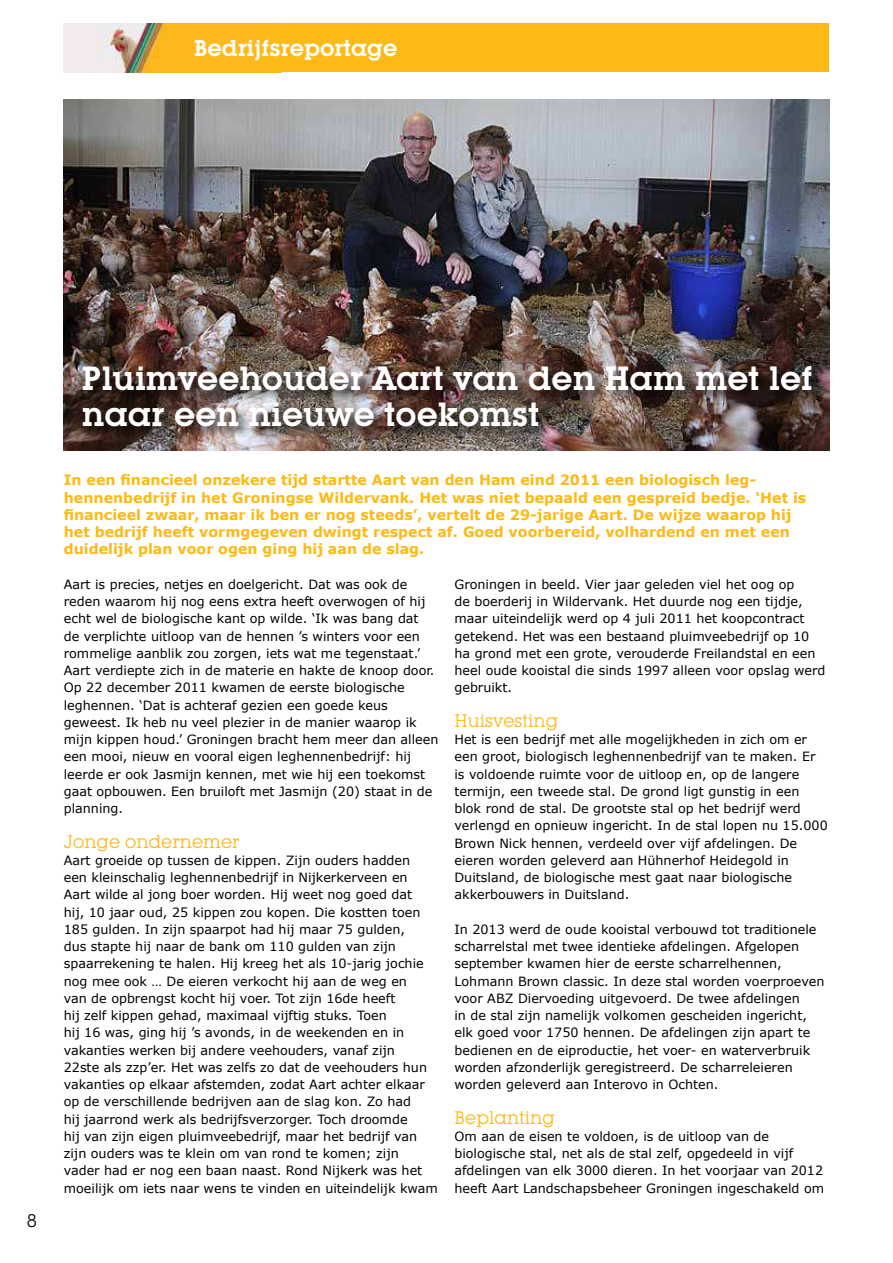
<style>
.page{position:relative;width:893px;height:1263px;background:#fff}
.page>*{position:absolute;margin:0;border:0;box-sizing:border-box;transform-origin:0 0}
.t1{font:600 33px/36px "Lubalin Graph IT Cby BT";color:#fff}
.t2{font:600 22.5px "Lubalin Graph IT Cby BT";color:#fff}
.t3{font:18px "Lubalin Graph IT Cby BT";color:#fdb916}
.t4{font:18px "Lubalin Graph IT Cby BT";color:#000}
.t5{font:700 14.25px/17.2px "Verdana";color:#fdb916}
.t6{font:12.75px/17.2px "Verdana";color:#000}
</style>
<div class="page">
<img style="left:64px;top:23px;width:195px;height:49px">
<div style="left:259px;top:23px;width:570px;height:49px;background:#fdb916"></div>
<img style="left:64px;top:100px;width:765px;height:351px">
<div style="left:81px;top:365px;width:744px;height:75px;background:#000;opacity:.75"></div>
<h2 class="t2" style="left:194px;top:39px;width:205px">Bedrijfsreportage</h2>
<h3 class="t4" style="left:27px;top:1214px;width:12px">8</h3>
<h1 class="t1" style="left:82px;top:363px;width:732px">Pluimveehouder Aart van den Ham met lef naar een nieuwe toekomst</h1>
<p class="t5" style="left:64px;top:471px;width:744px">In een financieel onzekere tijd startte Aart van den Ham eind 2011 een biologisch leg&shy;hennenbedrijf in het Groningse Wildervank. Het was niet bepaald een gespreid bedje. ‘Het is financieel zwaar, maar ik ben er nog steeds’, vertelt de 29-jarige Aart. De wijze waarop hij het bedrijf heeft vormgegeven dwingt respect af. Goed voorbereid, volhardend en met een duidelijk plan voor ogen ging hij aan de slag.</p>
<p class="t6" style="left:64px;top:576px;width:376px">Aart is precies, netjes en doelgericht. Dat was ook de reden waarom hij nog eens extra heeft overwogen of hij echt wel de biologische kant op wilde. ‘Ik was bang dat<br>de verplichte uitloop van de hennen ’s winters voor een rommelige aanblik zou zorgen, iets wat me tegenstaat.’ Aart verdiepte zich in de materie en hakte de knoop door.<br>Op 22 december 2011 kwamen de eerste biologische leghennen. ‘Dat is achteraf gezien een goede keus geweest. Ik heb nu veel plezier in de manier waarop ik mijn kippen houd.’ Groningen bracht hem meer dan alleen een mooi, nieuw en vooral eigen leghennenbedrijf: hij leerde er ook Jasmijn kennen, met wie hij een toekomst gaat opbouwen. Een bruiloft met Jasmijn (20) staat in de planning.</p>
<h3 class="t3" style="left:64px;top:834px;width:177px">Jonge ondernemer</h3>
<p class="t6" style="left:64px;top:852px;width:376px">Aart groeide op tussen de kippen. Zijn ouders hadden<br>een kleinschalig leghennenbedrijf in Nijkerkerveen en<br>Aart wilde al jong boer worden. Hij weet nog goed dat<br>hij, 10 jaar oud, 25 kippen zou kopen. Die kostten toen 185 gulden. In zijn spaarpot had hij maar 75 gulden,<br>dus stapte hij naar de bank om 110 gulden van zijn spaarrekening te halen. Hij kreeg het als 10-jarig jochie nog mee ook … De eieren verkocht hij aan de weg en<br>van de opbrengst kocht hij voer. Tot zijn 16de heeft<br>hij zelf kippen gehad, maximaal vijftig stuks. Toen<br>hij 16 was, ging hij ’s avonds, in de weekenden en in vakanties werken bij andere veehouders, vanaf zijn<br>22ste als zzp’er. Het was zelfs zo dat de veehouders hun vakanties op elkaar afstemden, zodat Aart achter elkaar op de verschillende bedrijven aan de slag kon. Zo had<br>hij jaarrond werk als bedrijfsverzorger. Toch droomde<br>hij van zijn eigen pluimveebedrijf, maar het bedrijf van zijn ouders was te klein om van rond te komen; zijn vader had er nog een baan naast. Rond Nijkerk was het moeilijk om iets naar wens te vinden en uiteindelijk kwam</p>
<p class="t6" style="left:454px;top:576px;width:373px">Groningen in beeld. Vier jaar geleden viel het oog op<br>de boerderij in Wildervank. Het duurde nog een tijdje, maar uiteindelijk werd op 4 juli 2011 het koopcontract getekend. Het was een bestaand pluimveebedrijf op 10 ha grond met een grote, verouderde Freilandstal en een heel oude kooistal die sinds 1997 alleen voor opslag werd gebruikt.</p>
<h3 class="t3" style="left:454px;top:714px;width:105px">Huisvesting</h3>
<p class="t6" style="left:454px;top:731px;width:375px">Het is een bedrijf met alle mogelijkheden in zich om er een groot, biologisch leghennenbedrijf van te maken. Er is voldoende ruimte voor de uitloop en, op de langere termijn, een tweede stal. De grond ligt gunstig in een blok rond de stal. De grootste stal op het bedrijf werd verlengd en opnieuw ingericht. In de stal lopen nu 15.000<br>Brown Nick hennen, verdeeld over vijf afdelingen. De eieren worden geleverd aan Hühnerhof Heidegold in Duitsland, de biologische mest gaat naar biologische akkerbouwers in Duitsland.</p>
<p class="t6" style="left:454px;top:921px;width:372px">In 2013 werd de oude kooistal verbouwd tot traditionele scharrelstal met twee identieke afdelingen. Afgelopen september kwamen hier de eerste scharrelhennen, Lohmann Brown classic. In deze stal worden voerproeven voor ABZ Diervoeding uitgevoerd. De twee afdelingen<br>in de stal zijn namelijk volkomen gescheiden ingericht, elk goed voor 1750 hennen. De afdelingen zijn apart te bedienen en de eiproductie, het voer- en waterverbruik worden afzonderlijk geregistreerd. De scharreleieren worden geleverd aan Interovo in Ochten.</p>
<h3 class="t3" style="left:454px;top:1110px;width:102px">Beplanting</h3>
<p class="t6" style="left:454px;top:1128px;width:371px">Om aan de eisen te voldoen, is de uitloop van de biologische stal, net als de stal zelf, opgedeeld in vijf afdelingen van elk 3000 dieren. In het voorjaar van 2012 heeft Aart Landschapsbeheer Groningen ingeschakeld om</p>
</div>
